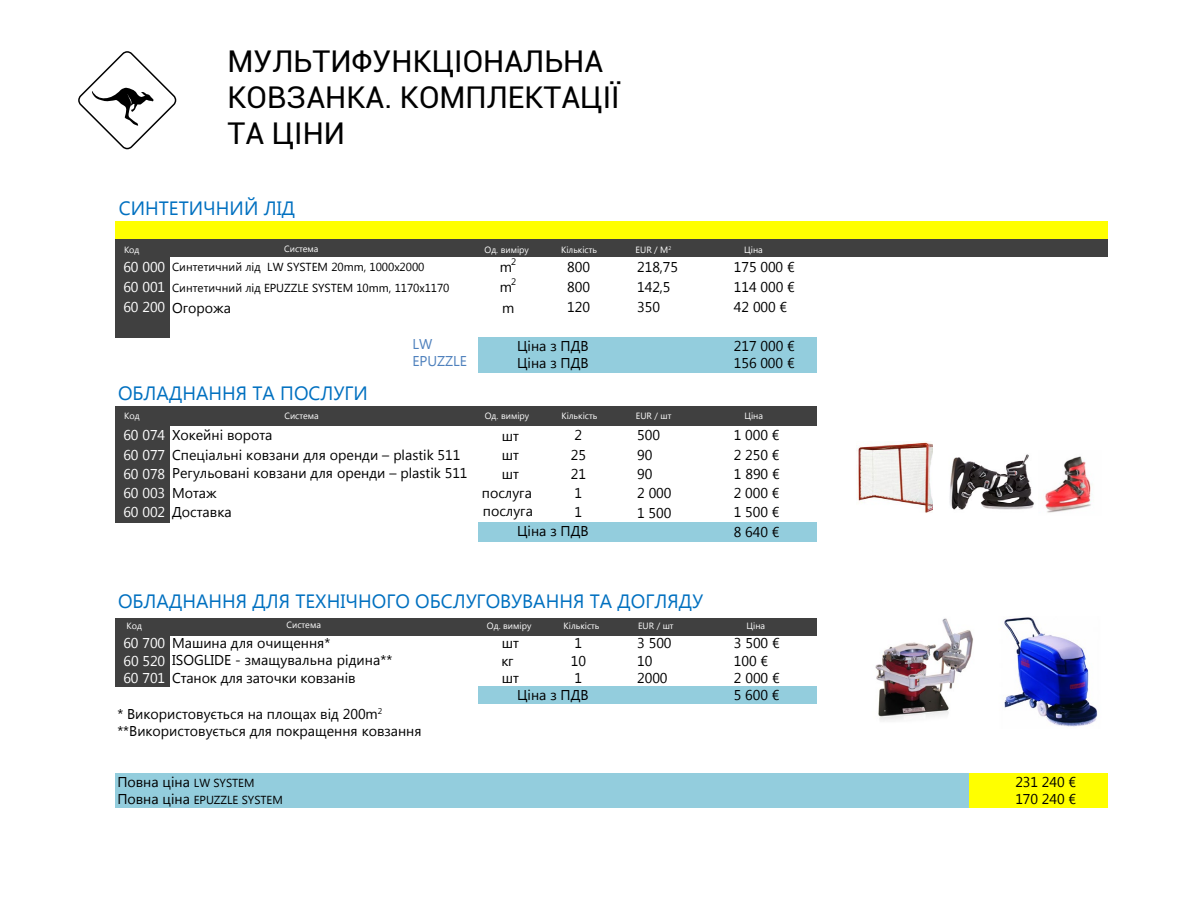
<style>
.page{position:relative;width:1200px;height:900px;background:#fff}
.page>*{position:absolute;margin:0;border:0;box-sizing:border-box;transform-origin:0 0}
.t1{font:30px/36px "Roboto";color:#000}
.t2{font:19.27px "Segoe UI";color:#0070c0}
.t3{font:14.17px/19.3px "Segoe UI";color:#000}
.t4{font:14.17px "Segoe UI";letter-spacing:-.005em;color:#fff}
.t5{font:14.17px "Segoe UI";color:#4f81bd}
.t6{font:11.62px "Segoe UI";color:#000}
.t7{font:9.38px "Segoe UI";color:#000}
.t8{font:9.07px "Segoe UI";color:#fff}
.s1{font-size:14.17px;color:#fff}
.s2{color:#fff}
.s3{font-size:11.62px}
.s4{font-size:14.17px}
</style>
<div class="page">
<img style="left:1004px;top:617px;width:94px;height:110px">
<svg style="left:78px;top:51px;width:98px;height:98px"></svg>
<div style="left:115px;top:221px;width:993px;height:19px;background:#ff0"></div>
<div style="left:115px;top:239px;width:993px;height:18px;background:#404040"></div>
<div style="left:115px;top:257px;width:55px;height:81px;background:#404040"></div>
<div style="left:478px;top:338px;width:339px;height:17px;background:#93cddd"></div>
<div style="left:478px;top:355px;width:339px;height:17px;background:#93cddd"></div>
<div style="left:115px;top:407px;width:702px;height:19px;background:#404040"></div>
<div style="left:115px;top:426px;width:55px;height:97px;background:#404040"></div>
<div style="left:478px;top:522px;width:339px;height:20px;background:#93cddd"></div>
<div style="left:115px;top:618px;width:702px;height:17px;background:#404040"></div>
<div style="left:115px;top:635px;width:55px;height:52px;background:#404040"></div>
<div style="left:478px;top:687px;width:339px;height:17px;background:#93cddd"></div>
<div style="left:115px;top:774px;width:854px;height:34px;background:#93cddd"></div>
<div style="left:969px;top:774px;width:139px;height:34px;background:#ff0"></div>
<img style="left:858px;top:442px;width:75px;height:71px">
<img style="left:875px;top:618px;width:98px;height:103px">
<img style="left:949px;top:454px;width:85px;height:56px">
<img style="left:1045px;top:456px;width:46px;height:57px">
<h1 class="t1" style="left:227px;top:42px;width:394px">МУЛЬТИФУНКЦІОНАЛЬНА<br>КОВЗАНКА. КОМПЛЕКТАЦІЇ<br>ТА ЦІНИ</h1>
<h2 class="t2" style="left:119px;top:194px;width:178px">СИНТЕТИЧНИЙ ЛІД</h2>
<p class="t8" style="left:124px;top:243px;width:17px">Код</p>
<p class="t8" style="left:485px;top:243px;width:46px">Од. виміру</p>
<p class="t8" style="left:561px;top:243px;width:37px">Кількість</p>
<p class="t8" style="left:636px;top:243px;width:37px">EUR / M<sup>2</sup></p>
<p class="t8" style="left:744px;top:243px;width:20px">Ціна</p>
<p class="t4" style="left:123px;top:257px;width:43px">60 000</p>
<p class="t3" style="left:500px;top:257px;width:14px">m</p>
<p class="t8" style="left:284px;top:243px;width:36px">Система</p>
<p class="t6" style="left:172px;top:259px;width:254px">Синтетичний лід LW SYSTEM 20mm, 1000x2000</p>
<p class="t7" style="left:511px;top:255px;width:7px">2</p>
<p class="t3" style="left:567px;top:256px;width:24px">800</p>
<p class="t3" style="left:637px;top:256px;width:42px">218,75</p>
<p class="t3" style="left:734px;top:256px;width:62px">175 000 €</p>
<p class="t7" style="left:511px;top:275px;width:7px">2</p>
<p class="t3" style="left:567px;top:277px;width:24px">800</p>
<p class="t3" style="left:637px;top:277px;width:35px">142,5</p>
<p class="t3" style="left:734px;top:277px;width:62px">114 000 €</p>
<p class="t6" style="left:123px;top:280px;width:328px"><span class="s1">60 001</span> Синтетичний лід EPUZZLE SYSTEM 10mm, 1170x1170</p>
<p class="t3" style="left:500px;top:277px;width:14px">m</p>
<p class="t4" style="left:123px;top:297px;width:43px">60 200</p>
<p class="t3" style="left:502px;top:298px;width:14px">m</p>
<p class="t3" style="left:567px;top:297px;width:24px">120</p>
<p class="t3" style="left:637px;top:297px;width:24px">350</p>
<p class="t3" style="left:734px;top:297px;width:55px">42 000 €</p>
<p class="t5" style="left:412px;top:334px;width:22px">LW</p>
<p class="t3" style="left:734px;top:336px;width:62px">217 000 €</p>
<p class="t5" style="left:412px;top:351px;width:56px">EPUZZLE</p>
<p class="t3" style="left:734px;top:353px;width:62px">156 000 €</p>
<h2 class="t2" style="left:118px;top:380px;width:251px">ОБЛАДНАННЯ ТА ПОСЛУГИ</h2>
<p class="t4" style="left:123px;top:426px;width:43px">60 074</p>
<p class="t3" style="left:502px;top:425px;width:19px">шт</p>
<p class="t3" style="left:574px;top:425px;width:9px">2</p>
<p class="t3" style="left:637px;top:425px;width:24px">500</p>
<p class="t3" style="left:734px;top:425px;width:47px">1 000 €</p>
<p class="t3" style="left:123px;top:444px;width:338px"><span class="s2">60 077</span> Спеціальні ковзани для оренди – plastik 511</p>
<p class="t3" style="left:502px;top:445px;width:19px">шт</p>
<p class="t3" style="left:571px;top:444px;width:17px">25</p>
<p class="t3" style="left:637px;top:444px;width:17px">90</p>
<p class="t3" style="left:734px;top:444px;width:47px">2 250 €</p>
<p class="t4" style="left:123px;top:464px;width:43px">60 078</p>
<p class="t3" style="left:502px;top:464px;width:19px">шт</p>
<p class="t3" style="left:571px;top:464px;width:17px">21</p>
<p class="t3" style="left:637px;top:464px;width:17px">90</p>
<p class="t3" style="left:734px;top:464px;width:47px">1 890 €</p>
<p class="t4" style="left:123px;top:483px;width:43px">60 003</p>
<p class="t3" style="left:482px;top:483px;width:52px">послуга</p>
<p class="t3" style="left:574px;top:483px;width:9px">1</p>
<p class="t3" style="left:637px;top:482px;width:36px;line-height:20.2px">2 000<br>1 500</p>
<p class="t3" style="left:734px;top:483px;width:47px">2 000 €</p>
<p class="t3" style="left:172px;top:298px;width:60px">Огорожа</p>
<p class="t3" style="left:517px;top:335px;width:73px">Ціна з ПДВ</p>
<p class="t3" style="left:517px;top:353px;width:73px">Ціна з ПДВ</p>
<p class="t8" style="left:124px;top:410px;width:17px">Код</p>
<p class="t8" style="left:284px;top:409px;width:36px">Система</p>
<p class="t8" style="left:485px;top:410px;width:46px">Од. виміру</p>
<p class="t8" style="left:561px;top:410px;width:37px">Кількість</p>
<p class="t8" style="left:636px;top:410px;width:37px">EUR / шт</p>
<p class="t8" style="left:744px;top:410px;width:20px">Ціна</p>
<p class="t3" style="left:172px;top:425px;width:102px">Хокейні ворота</p>
<p class="t3" style="left:172px;top:463px;width:297px">Регульовані ковзани для оренди – plastik 511<br>Мотаж</p>
<p class="t3" style="left:172px;top:502px;width:61px">Доставка</p>
<p class="t4" style="left:123px;top:503px;width:43px">60 002</p>
<p class="t3" style="left:483px;top:501px;width:52px">послуга</p>
<p class="t3" style="left:574px;top:502px;width:9px">1</p>
<p class="t3" style="left:734px;top:502px;width:47px">1 500 €<br>8 640 €</p>
<p class="t3" style="left:517px;top:521px;width:73px">Ціна з ПДВ</p>
<h2 class="t2" style="left:118px;top:587px;width:586px">ОБЛАДНАННЯ ДЛЯ ТЕХНІЧНОГО ОБСЛУГОВУВАННЯ ТА ДОГЛЯДУ</h2>
<p class="t4" style="left:123px;top:634px;width:43px">60 700</p>
<p class="t3" style="left:502px;top:633px;width:19px">шт</p>
<p class="t3" style="left:574px;top:633px;width:9px">1</p>
<p class="t3" style="left:637px;top:633px;width:36px">3 500</p>
<p class="t3" style="left:734px;top:633px;width:47px">3 500 €</p>
<p class="t4" style="left:123px;top:651px;width:43px">60 520</p>
<p class="t3" style="left:501px;top:650px;width:14px">кг</p>
<p class="t3" style="left:571px;top:650px;width:17px">10</p>
<p class="t3" style="left:637px;top:650px;width:17px">10</p>
<p class="t3" style="left:734px;top:650px;width:36px">100 €</p>
<p class="t3" style="left:123px;top:668px;width:234px"><span class="s2">60 701</span> Станок для заточки ковзанів</p>
<p class="t3" style="left:502px;top:668px;width:19px">шт</p>
<p class="t3" style="left:574px;top:668px;width:9px">1</p>
<p class="t3" style="left:637px;top:668px;width:32px">2000</p>
<p class="t3" style="left:734px;top:669px;width:47px;line-height:17.2px">2 000 €<br>5 600 €</p>
<p class="t3" style="left:117px;top:704px;width:306px;line-height:17px">* Використовується на площах від 200m<sup>2 </sup>**Використовується для покращення ковзання</p>
<p class="t3" style="left:117px;top:772px;width:139px">Повна ціна <span class="s3">LW SYSTEM</span></p>
<p class="t3" style="left:1015px;top:772px;width:62px">231 240 €</p>
<p class="t6" style="left:117px;top:792px;width:167px"><span class="s4">Повна ціна</span> EPUZZLE SYSTEM</p>
<p class="t3" style="left:1015px;top:789px;width:62px">170 240 €</p>
<p class="t8" style="left:126px;top:619px;width:17px">Код</p>
<p class="t8" style="left:287px;top:619px;width:36px">Система</p>
<p class="t8" style="left:487px;top:619px;width:46px">Од. виміру</p>
<p class="t8" style="left:564px;top:619px;width:37px">Кількість</p>
<p class="t8" style="left:638px;top:619px;width:37px">EUR / шт</p>
<p class="t8" style="left:747px;top:619px;width:20px">Ціна</p>
<p class="t3" style="left:172px;top:634px;width:222px;line-height:17.2px">Машина для очищення*<br>ISOGLIDE - змащувальна рідина**</p>
<p class="t3" style="left:517px;top:684px;width:73px">Ціна з ПДВ</p>
</div>
